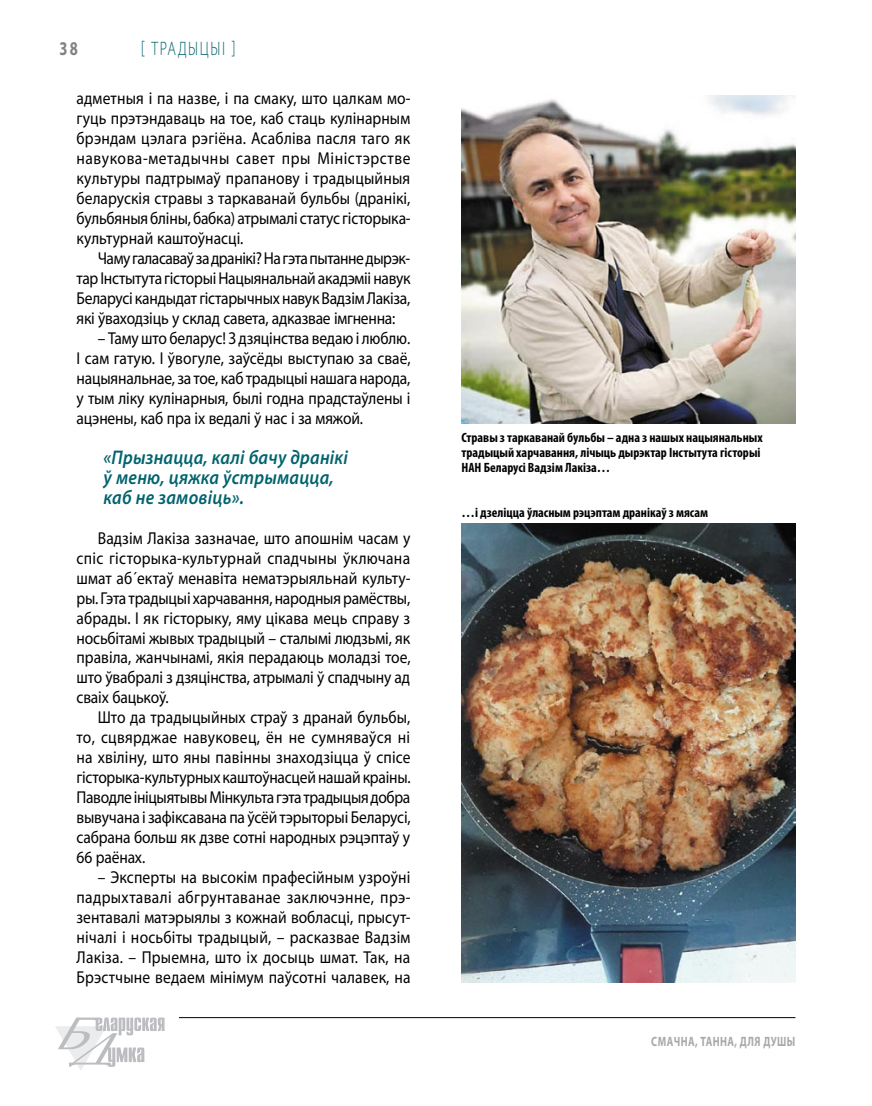
<style>
.page{position:relative;width:872px;height:1106px;background:#fff}
.page>*{position:absolute;margin:0;border:0;box-sizing:border-box;transform-origin:0 0}
.t1{font:italic 600 19.8px/20px "Myriad Pro";letter-spacing:.01em;color:#00636d;scale:.9 1}
.t2{font:300 19.5px "Myriad Pro";letter-spacing:.11em;color:#00636d;scale:.75 1}
.t3{font:700 19.5px "Myriad Pro";color:#808285;scale:.75 1}
.t4{font:17.25px/20px "Myriad Pro";color:#000;text-align:justify;scale:.9 1}
.t5{font:700 condensed 13.5px/15px "Myriad Pro";color:#000}
.t6{font:700 13.5px "Myriad Pro";letter-spacing:.04em;color:#a7a9ac;scale:.75 1}
</style>
<div class="page">
<hr style="left:179px;top:1017px;width:616px;height:1px;background:#000">
<svg style="left:55px;top:1017px;width:109px;height:53px"></svg>
<img style="left:461px;top:95px;width:334px;height:328px">
<img style="left:461px;top:523px;width:334px;height:459px">
<p class="t2" style="left:141px;top:38px;width:128px">[ Традыцыі ]</p>
<p class="t3" style="left:60px;top:36px;width:26px">38</p>
<p class="t4" style="left:77px;top:88px;width:373px">адметныя і па назве, і па смаку, што цалкам мо&shy;гуць прэтэндаваць на тое, каб стаць кулінарным брэндам цэлага рэгіёна. Асабліва пасля таго як навукова-метадычны савет пры Міністэрстве культуры падтрымаў прапанову і традыцыйныя беларускія стравы з таркаванай бульбы (дранікі, бульбяныя бліны, бабка) атрымалі статус гісторыка&shy;культурнай каштоўнасці.</p>
<p class="t4" style="left:77px;top:248px;width:372px;text-indent:21px">Чаму галасаваў за дранікі? На гэта пытанне дырэк&shy;тар Інстытута гісторыі Нацыянальнай акадэміі навук Беларусі кандыдат гістарычных навук Вадзім Лакіза, які ўваходзіць у склад савета, адказвае імгненна:</p>
<p class="t4" style="left:77px;top:328px;width:373px;text-indent:21px">– Таму што беларус! З дзяцінства ведаю і люблю.<br>І сам гатую. І ўвогуле, заўсёды выступаю за сваё, нацыянальнае, за тое, каб традыцыі нашага народа, у тым ліку кулінарныя, былі годна прадстаўлены і ацэнены, каб пра іх ведалі ў нас і за мяжой.</p>
<p class="t1" style="left:104px;top:446px;width:273px">«Прызнацца, калі бачу дранікі ў меню, цяжка ўстрымацца, каб не замовіць».</p>
<p class="t4" style="left:77px;top:527px;width:373px;text-indent:21px">Вадзім Лакіза зазначае, што апошнім часам у спіс гісторыка-культурнай спадчыны ўключана шмат аб´ектаў менавіта нематэрыяльнай культу&shy;ры. Гэта традыцыі харчавання, народныя рамёствы, абрады. І як гісторыку, яму цікава мець справу з носьбітамі жывых традыцый – сталымі людзьмі, як правіла, жанчынамі, якія перадаюць моладзі тое, што ўвабралі з дзяцінства, атрымалі ў спадчыну ад сваіх бацькоў.</p>
<p class="t4" style="left:77px;top:707px;width:373px;text-indent:21px">Што да традыцыйных страў з дранай бульбы, то, сцвярджае навуковец, ён не сумняваўся ні на хвіліну, што яны павінны знаходзіцца ў спісе гісторыка-культурных каштоўнасцей нашай краіны.<br>Паводле ініцыятывы Мінкульта гэта традыцыя добра вывучана і зафіксавана па ўсёй тэрыторыі Беларусі, сабрана больш як дзве сотні народных рэцэптаў у 66 раёнах.</p>
<p class="t4" style="left:77px;top:867px;width:372px;text-align:left;text-indent:21px">– Эксперты на высокім прафесійным узроўні падрыхтавалі абгрунтаванае заключэнне, прэ-- зентавалі матэрыялы з кожнай вобласці, прысут&shy;нічалі і носьбіты традыцый, – расказвае Вадзім Лакіза. – Прыемна, што іх досыць шмат. Так, на Брэстчыне ведаем мінімум паўсотні чалавек, на</p>
<p class="t5" style="left:461px;top:430px;width:303px">Стравы з таркаванай бульбы – адна з нашых нацыянальных традыцый харчавання, лічыць дырэктар Інстытута гісторыі<br>НАН Беларусі Вадзім Лакіза…</p>
<p class="t5" style="left:461px;top:504px;width:248px">…і дзеліцца ўласным рэцэптам дранікаў з мясам</p>
<p class="t6" style="left:651px;top:1032px;width:193px">Смачна, танна, для душы</p>
</div>
